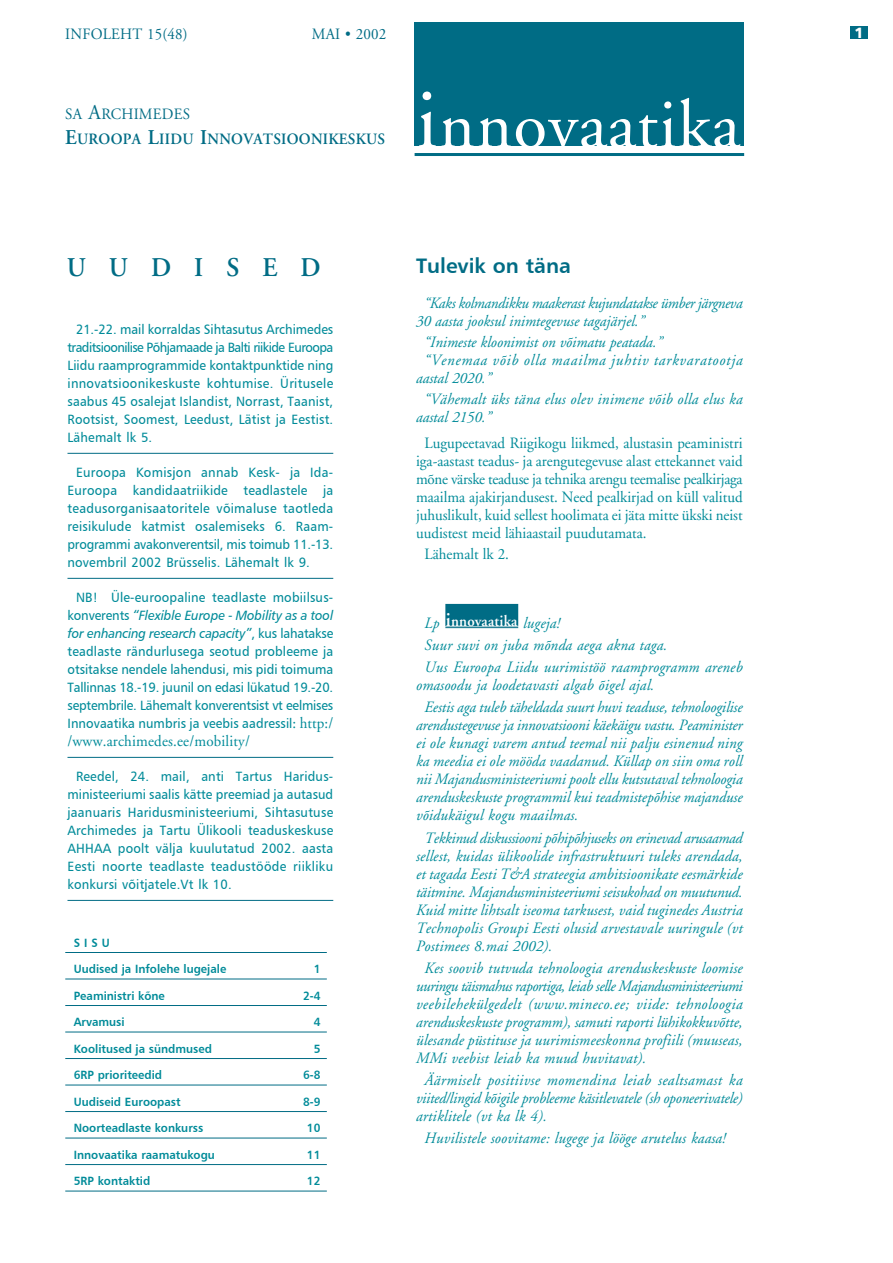
<style>
.page{position:relative;width:893px;height:1263px;background:#fff}
.page>*{position:absolute;margin:0;border:0;box-sizing:border-box;transform-origin:0 0}
.t1{font:69px "Adobe Garamond";letter-spacing:.015em;color:#fff}
.t2{font:600 27px "Adobe Garamond";letter-spacing:.9em;color:#006c85;scale:.95 1}
.t3{font:21px "Humanist 777 BT Bold B";color:#006c85}
.t4{font:italic 15.75px/18px "Adobe Garamond";letter-spacing:.01em;color:#008b99;text-align:justify;scale:.95 1}
.t5{font:15.75px/18px "Adobe Garamond";color:#008b99;text-align:justify;scale:.95 1}
.t6{font:italic 15.75px/18px "Adobe Garamond";letter-spacing:-.02em;color:#008b99;scale:.95 1}
.t7{font:italic 15.75px "Adobe Garamond";letter-spacing:.055em;color:#008b99;scale:.95 1}
.t8{font:600 15.75px/25.2px "Adobe Garamond";letter-spacing:.015em;color:#006c85;scale:.95 1}
.t9{font:15.75px "Adobe Garamond";letter-spacing:.01em;color:#006c85;scale:.95 1}
.t10{font:15px "Humanist 777 BT Black B";color:#fff}
.t11{font:13.5px/18px "Humanist 777 BT Roman B";letter-spacing:.015em;color:#008b99;text-align:justify;scale:.95 1}
.t12{font:13.5px/18px "Humanist 777 BT Italic B";letter-spacing:-.015em;color:#008b99;scale:.95 1}
.t13{font:12px "Humanist 777 BT Bold B";color:#008b99;scale:.95 1}
.s1{font-weight:400}
.s2{font-weight:400;font-size:21px}
.s3{font-size:21px}
.s4{font-size:84px}
.s5{font-family:"Humanist 777 BT Roman B"}
.s6{font-family:"Adobe Garamond";font-size:15.75px}
.s7{font-weight:600;font-style:normal;font-size:19.5px;color:#fff}
.s8{font-weight:600;font-style:normal;color:#fff}
</style>
<div class="page">
<div style="left:445px;top:604px;width:73px;height:22px;background:#006c85"></div>
<hr style="left:445px;top:627px;width:73px;height:1px;background:#006c85">
<div style="left:850px;top:26px;width:17px;height:13px;background:#006c85"></div>
<div style="left:415px;top:23px;width:329px;height:123px;background:#006c85"></div>
<hr style="left:415px;top:153px;width:329px;height:3px;background:#006c85">
<hr style="left:65px;top:952px;width:262px;height:1px;background:#006c85">
<hr style="left:65px;top:979px;width:262px;height:1px;background:#006c85">
<hr style="left:65px;top:1005px;width:262px;height:1px;background:#006c85">
<hr style="left:65px;top:1032px;width:262px;height:1px;background:#006c85">
<hr style="left:65px;top:1058px;width:262px;height:1px;background:#006c85">
<hr style="left:65px;top:1085px;width:262px;height:1px;background:#006c85">
<hr style="left:65px;top:1111px;width:262px;height:1px;background:#006c85">
<hr style="left:65px;top:1138px;width:262px;height:1px;background:#006c85">
<hr style="left:65px;top:1164px;width:262px;height:1px;background:#006c85">
<hr style="left:65px;top:1191px;width:262px;height:1px;background:#006c85">
<hr style="left:68px;top:453px;width:265px;height:1px;background:#006c85">
<hr style="left:68px;top:578px;width:265px;height:1px;background:#006c85">
<hr style="left:68px;top:757px;width:265px;height:1px;background:#006c85">
<hr style="left:68px;top:900px;width:265px;height:1px;background:#006c85">
<p class="t9" style="left:65px;top:24px;width:130px">INFOLEHT 15(48)</p>
<p class="t9" style="left:312px;top:24px;width:80px">MAI • 2002</p>
<p class="t10" style="left:855px;top:23px;width:11px">1</p>
<p class="t8" style="left:65px;top:101px;width:338px"><span class="s1">SA</span> <span class="s2">A</span><span class="s1">RCHIMEDES<br></span><span class="s3">E</span>UROOPA <span class="s3">L</span>IIDU <span class="s3">I</span>NNOVATSIOONIKESKUS</p>
<h1 class="t1" style="left:416px;top:83px;width:325px"><span class="s4">i</span>nnovaatika</h1>
<h2 class="t2" style="left:67px;top:251px;width:269px">UUDISED</h2>
<p class="t11" style="left:68px;top:320px;width:281px;text-indent:9px">21.-22. mail korraldas Sihtasutus Archimedes traditsioonilise Põhjamaade ja Balti riikide Euroopa Liidu raamprogrammide kontaktpunktide ning innovatsioonikeskuste kohtumise. Üritusele saabus 45 osalejat Islandist, Norrast, Taanist, Rootsist, Soomest, Leedust, Lätist ja Eestist.<br>Lähemalt lk 5.</p>
<p class="t11" style="left:68px;top:463px;width:281px;text-indent:9px">Euroopa Komisjon annab Kesk- ja Ida-Euroopa kandidaatriikide teadlastele ja teadusorganisaatoritele võimaluse taotleda reisikulude katmist osalemiseks 6. Raam&shy;programmi avakonverentsil, mis toimub 11.-13. novembril 2002 Brüsselis. Lähemalt lk 9.</p>
<p class="t11" style="left:76px;top:588px;width:272px">NB! Üle-euroopaline teadlaste mobiilsus-</p>
<p class="t12" style="left:68px;top:606px;width:281px"><span class="s5">konverents</span> “Flexible Europe - Mobility as a tool for enhancing research capacity”<span class="s5">, kus lahatakse</span></p>
<p class="t11" style="left:68px;top:642px;width:281px">teadlaste rändurlusega seotud probleeme ja otsitakse nendele lahendusi, mis pidi toimuma Tallinnas 18.-19. juunil on edasi lükatud 19.-20. septembrile. Lähemalt konverentsist vt eelmises Innovaatika numbris ja veebis aadressil<span class="s6">: http:/</span></p>
<p class="t5" style="left:68px;top:732px;width:193px">/www.archimedes.ee/mobility/</p>
<p class="t11" style="left:68px;top:767px;width:281px;text-indent:9px">Reedel, 24. mail, anti Tartus Haridus&shy;ministeeriumi saalis kätte preemiad ja autasud jaanuaris Haridusministeeriumi, Sihtasutuse Archimedes ja Tartu Ülikooli teaduskeskuse AHHAA poolt välja kuulutatud 2002. aasta Eesti noorte teadlaste teadustööde riikliku konkursi võitjatele.Vt lk 10.</p>
<p class="t13" style="left:74px;top:936px;width:39px">SISU</p>
<p class="t13" style="left:74px;top:962px;width:162px">Uudised ja Infolehe lugejale</p>
<p class="t13" style="left:314px;top:962px;width:9px">1</p>
<p class="t13" style="left:74px;top:989px;width:97px">Peaministri kõne</p>
<p class="t13" style="left:303px;top:989px;width:20px">2-4</p>
<p class="t13" style="left:74px;top:1015px;width:55px">Arvamusi</p>
<p class="t13" style="left:314px;top:1015px;width:9px">4</p>
<p class="t13" style="left:74px;top:1042px;width:147px">Koolitused ja sündmused</p>
<p class="t13" style="left:314px;top:1042px;width:9px">5</p>
<p class="t13" style="left:74px;top:1068px;width:95px">6RP prioriteedid</p>
<p class="t13" style="left:303px;top:1068px;width:20px">6-8</p>
<p class="t13" style="left:74px;top:1095px;width:114px">Uudiseid Euroopast</p>
<p class="t13" style="left:303px;top:1095px;width:20px">8-9</p>
<p class="t13" style="left:74px;top:1121px;width:138px">Noorteadlaste konkurss</p>
<p class="t13" style="left:307px;top:1121px;width:16px">10</p>
<p class="t13" style="left:74px;top:1148px;width:150px">Innovaatika raamatukogu</p>
<p class="t13" style="left:307px;top:1148px;width:16px">11</p>
<p class="t13" style="left:74px;top:1174px;width:82px">5RP kontaktid</p>
<p class="t13" style="left:307px;top:1174px;width:16px">12</p>
<h3 class="t3" style="left:416px;top:253px;width:156px">Tulevik on täna</h3>
<p class="t6" style="left:416px;top:293px;width:345px;text-indent:9px">“Kaks kolmandikku maakerast kujundatakse ümber järgneva<br>30 aasta jooksul inimtegevuse tagajärjel.”</p>
<p class="t4" style="left:425px;top:332px;width:252px">“Inimeste kloonimist on võimatu peatada.”</p>
<p class="t7" style="left:425px;top:350px;width:336px">“Venemaa võib olla maailma juhtiv tarkvaratootja</p>
<p class="t4" style="left:416px;top:368px;width:81px">aastal 2020.”</p>
<p class="t4" style="left:416px;top:389px;width:345px;text-indent:9px">“Vähemalt üks täna elus olev inimene võib olla elus ka aastal 2150.”</p>
<p class="t5" style="left:416px;top:434px;width:345px;text-indent:9px">Lugupeetavad Riigikogu liikmed, alustasin peaministri iga-aastast teadus- ja arengutegevuse alast ettekannet vaid mõne värske teaduse ja tehnika arengu teemalise pealkirjaga maailma ajakirjandusest. Need pealkirjad on küll valitud juhuslikult, kuid sellest hoolimata ei jäta mitte ükski neist uudistest meid lähiaastail puudutamata.</p>
<p class="t5" style="left:425px;top:545px;width:90px">Lähemalt lk 2.</p>
<p class="t4" style="left:425px;top:610px;width:336px;line-height:22.8px;text-align:left">Lp <span class="s7">i</span><span class="s8">nnovaatika</span> lugeja!<br>Suur suvi on juba mõnda aega akna taga.<br>Uus Euroopa Liidu uurimistöö raamprogramm areneb</p>
<p class="t4" style="left:425px;top:673px;width:336px;line-height:22.2px;text-indent:-9px">omasoodu ja loodetavasti algab õigel ajal.<br>Eestis aga tuleb täheldada suurt huvi teaduse, tehnoloogilise</p>
<p class="t4" style="left:416px;top:716px;width:345px">arendustegevuse ja innovatsiooni käekäigu vastu. Peaminister ei ole kunagi varem antud teemal nii palju esinenud ning ka meedia ei ole mööda vaadanud. Küllap on siin oma roll nii Majandusministeeriumi poolt ellu kutsutaval tehnoloogia arenduskeskuste programmil kui teadmistepõhise majanduse võidukäigul kogu maailmas.</p>
<p class="t4" style="left:416px;top:828px;width:345px;text-indent:9px">Tekkinud diskussiooni põhipõhjuseks on erinevad arusaamad sellest, kuidas ülikoolide infrastruktuuri tuleks arendada, et tagada Eesti T&amp;A strateegia ambitsioonikate eesmärkide täitmine. Majandusministeeriumi seisukohad on muutunud.<br>Kuid mitte lihtsalt iseoma tarkusest, vaid tuginedes Austria Technopolis Groupi Eesti olusid arvestavale uuringule (vt Postimees 8.mai 2002).</p>
<p class="t4" style="left:416px;top:958px;width:345px;text-indent:9px">Kes soovib tutvuda tehnoloogia arenduskeskuste loomise uuringu täismahus raportiga, leiab selle Majandusministeeriumi veebilehekülgedelt (www.mineco.ee; viide: tehnoloogia arenduskeskuste programm), samuti raporti lühikokkuvõtte, ülesande püstituse ja uurimismeeskonna profiili (muuseas, MMi veebist leiab ka muud huvitavat).</p>
<p class="t4" style="left:416px;top:1071px;width:345px;text-indent:9px">Äärmiselt positiivse momendina leiab sealtsamast ka viited/lingid kõigile probleeme käsitlevatele (sh oponeerivatele) artiklitele (vt ka lk 4).</p>
<p class="t4" style="left:425px;top:1129px;width:318px">Huvilistele soovitame: lugege ja lööge arutelus kaasa!</p>
</div>
